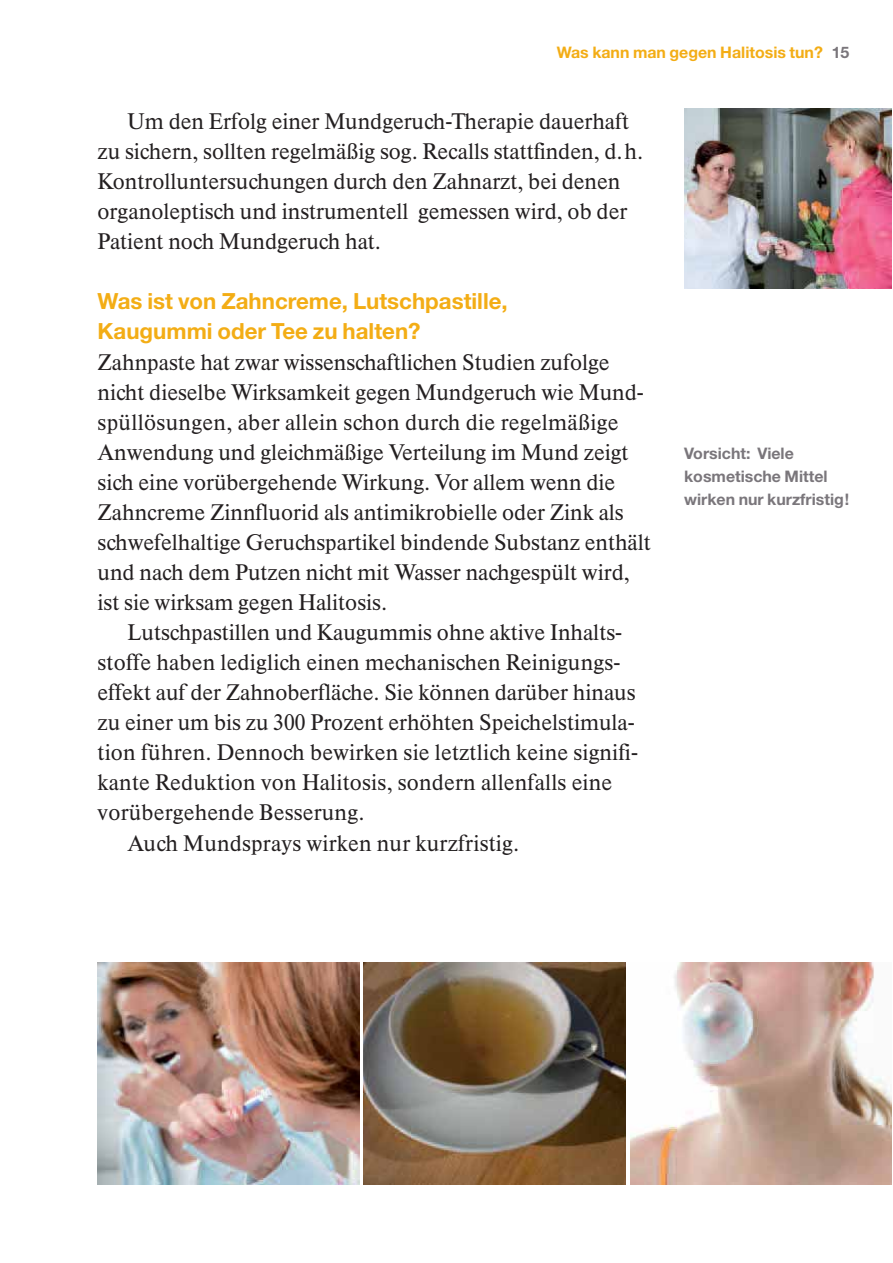
<style>
.page{position:relative;width:893px;height:1263px;background:#fff}
.page>*{position:absolute;margin:0;border:0;box-sizing:border-box;transform-origin:0 0}
.t1{font:500 22.2px/30px "Times BQ";color:#231f20}
.t2{font:700 22.2px/30px "Helvetica Neue";color:#f3ad15}
.t3{font:700 15.9px/22.5px "Helvetica Neue";color:#7a767b}
.t4{font:700 15.9px "Helvetica Neue";color:#f3ad15}
.s1{color:#7a767b}
</style>
<div class="page">
<img style="left:684px;top:108px;width:207px;height:181px">
<img style="left:630px;top:962px;width:261px;height:223px">
<img style="left:97px;top:962px;width:262px;height:223px">
<img style="left:364px;top:962px;width:261px;height:222px">
<p class="t4" style="left:556px;top:46px;width:294px">Was kann man gegen Halitosis tun? <span class="s1">15</span></p>
<p class="t1" style="left:97px;top:108px;width:547px;text-indent:30px">Um den Erfolg einer Mundgeruch-Therapie dauerhaft zu sichern, sollten regelmäßig sog. Recalls stattfinden, d.h.<br>Kontrolluntersuchungen durch den Zahnarzt, bei denen organoleptisch und instrumentell gemessen wird, ob der Patient noch Mundgeruch hat.</p>
<p class="t2" style="left:97px;top:288px;width:411px">Was ist von Zahncreme, Lutschpastille,<br>Kaugummi oder Tee zu halten?</p>
<p class="t1" style="left:97px;top:348px;width:554px">Zahnpaste hat zwar wissenschaftlichen Studien zufolge nicht dieselbe Wirksamkeit gegen Mundgeruch wie Mund&shy;spüllösungen, aber allein schon durch die regelmäßige Anwendung und gleichmäßige Verteilung im Mund zeigt sich eine vorübergehende Wirkung. Vor allem wenn die Zahncreme Zinnfluorid als antimikrobielle oder Zink als schwefelhaltige Geruchspartikel bindende Substanz enthält und nach dem Putzen nicht mit Wasser nachgespült wird, ist sie wirksam gegen Halitosis.</p>
<p class="t1" style="left:128px;top:619px;width:496px">Lutschpastillen und Kaugummis ohne aktive Inhalts-</p>
<p class="t1" style="left:97px;top:649px;width:524px">stoffe haben lediglich einen mechanischen Reinigungs-</p>
<p class="t1" style="left:97px;top:679px;width:539px">effekt auf der Zahnoberfläche. Sie können darüber hinaus</p>
<p class="t1" style="left:97px;top:709px;width:538px">zu einer um bis zu 300 Prozent erhöhten Speichelstimula-</p>
<p class="t1" style="left:97px;top:739px;width:542px">tion führen. Dennoch bewirken sie letztlich keine signifi-</p>
<p class="t1" style="left:97px;top:769px;width:516px">kante Reduktion von Halitosis, sondern allenfalls eine</p>
<p class="t1" style="left:97px;top:799px;width:268px">vorübergehende Besserung.</p>
<p class="t1" style="left:128px;top:829px;width:393px">Auch Mundsprays wirken nur kurzfristig.</p>
<p class="t3" style="left:684px;top:444px;width:166px">Vorsicht: Viele kosmetische Mittel wirken nur kurzfristig!</p>
</div>
